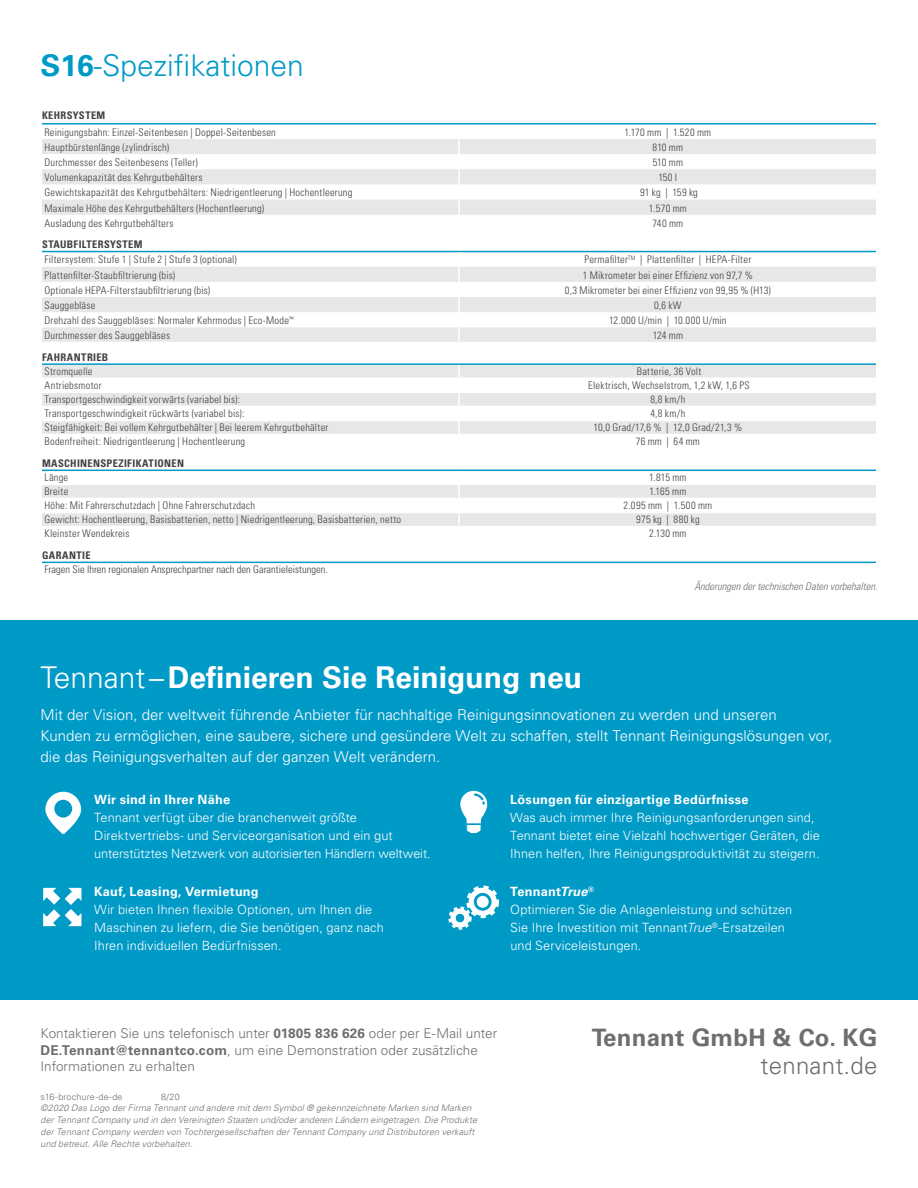
<style>
.page{position:relative;width:918px;height:1188px;background:#fff}
.page>*{position:absolute;margin:0;border:0;box-sizing:border-box;transform-origin:0 0}
.t1{font:700 30px "Univers LT Std";color:#fff}
.t2{font:300 30px "Univers LT Std";color:#009ac7}
.t3{font:700 24px "Univers LT Std";letter-spacing:.01em;color:#6d6e71}
.t4{font:300 24px "Univers LT Std";letter-spacing:.01em;color:#6d6e71}
.t5{font:300 15px/21px "Univers LT Std";color:#fff}
.t6{font:300 13.5px/16.5px "Univers LT Std";letter-spacing:.005em;color:#6d6e71}
.t7{font:300 12.75px/18px "Univers LT Std";letter-spacing:.005em;color:#fff}
.t8{font:700 12.75px "Univers LT Std";letter-spacing:.02em;color:#fff}
.t9{font:300 condensed 10.5px "Univers LT Std";letter-spacing:.02em;color:#414042}
.t10{font:700 condensed 10.5px "Univers LT Std";letter-spacing:.03em;color:#414042}
.t11{font:300 condensed 10.5px "Univers LT Std";color:#414042}
.t12{font:italic 300 condensed 10.5px "Univers LT Std";color:#6d6e71}
.t13{font:italic 300 9px/12px "Univers LT Std";letter-spacing:.015em;color:#6d6e71}
.t14{font:300 9px "Univers LT Std";letter-spacing:.02em;color:#6d6e71}
.s1{font-weight:700}
.s2{font-weight:300}
.s3{font-weight:700;font-style:italic}
.s4{font-style:italic}
</style>
<div class="page">
<svg style="left:42px;top:139px;width:834px;height:387px"></svg>
<hr style="left:40px;top:406px;width:419px;height:1px;background:#fff">
<hr style="left:459px;top:406px;width:419px;height:1px;background:#fff">
<hr style="left:40px;top:420px;width:419px;height:1px;background:#fff">
<hr style="left:459px;top:420px;width:419px;height:1px;background:#fff">
<svg style="left:458px;top:365px;width:2px;height:83px"></svg>
<hr style="left:40px;top:484px;width:419px;height:1px;background:#fff">
<hr style="left:40px;top:498px;width:419px;height:1px;background:#fff">
<hr style="left:42px;top:363px;width:417px;height:2px;background:#009ac7">
<hr style="left:459px;top:363px;width:417px;height:2px;background:#009ac7">
<hr style="left:40px;top:392px;width:419px;height:1px;background:#fff">
<hr style="left:459px;top:392px;width:419px;height:1px;background:#fff">
<hr style="left:42px;top:470px;width:417px;height:1px;background:#009ac7">
<hr style="left:459px;top:470px;width:417px;height:1px;background:#009ac7">
<hr style="left:42px;top:562px;width:417px;height:1px;background:#009ac7">
<hr style="left:459px;top:562px;width:417px;height:1px;background:#009ac7">
<svg style="left:458px;top:139px;width:2px;height:91px"></svg>
<hr style="left:458px;top:230px;width:2px;height:21px;background:#fff">
<hr style="left:40px;top:342px;width:419px;height:1px;background:#fff">
<hr style="left:459px;top:342px;width:419px;height:1px;background:#fff">
<hr style="left:40px;top:377px;width:419px;height:2px;background:#fff">
<hr style="left:459px;top:377px;width:419px;height:2px;background:#fff">
<hr style="left:40px;top:434px;width:419px;height:1px;background:#fff">
<hr style="left:459px;top:434px;width:419px;height:1px;background:#fff">
<hr style="left:40px;top:448px;width:419px;height:1px;background:#fff">
<hr style="left:459px;top:448px;width:419px;height:1px;background:#fff">
<hr style="left:40px;top:512px;width:419px;height:1px;background:#fff">
<hr style="left:42px;top:251px;width:417px;height:1px;background:#009ac7">
<hr style="left:459px;top:251px;width:417px;height:1px;background:#009ac7">
<svg style="left:458px;top:252px;width:2px;height:90px"></svg>
<hr style="left:459px;top:484px;width:419px;height:1px;background:#fff">
<hr style="left:459px;top:498px;width:419px;height:1px;background:#fff">
<hr style="left:459px;top:512px;width:419px;height:1px;background:#fff">
<svg style="left:458px;top:471px;width:2px;height:55px"></svg>
<hr style="left:42px;top:123px;width:417px;height:2px;background:#009ac7">
<hr style="left:459px;top:123px;width:417px;height:2px;background:#009ac7">
<div style="left:0;top:620px;width:918px;height:379px;background:#009ac7"></div>
<svg style="left:45px;top:792px;width:36px;height:42px"></svg>
<svg style="left:460px;top:791px;width:27px;height:42px"></svg>
<svg style="left:43px;top:888px;width:38px;height:38px"></svg>
<svg style="left:448px;top:885px;width:51px;height:45px"></svg>
<h1 class="t2" style="left:40px;top:47px;width:265px"><span class="s1">S16</span>-Spezifikationen</h1>
<p class="t10" style="left:42px;top:109px;width:65px">KEHRSYSTEM</p>
<p class="t9" style="left:44px;top:126px;width:233px">Reinigungsbahn: Einzel-Seitenbesen | Doppel-Seitenbesen</p>
<p class="t9" style="left:625px;top:126px;width:88px">1.170 mm | 1.520 mm</p>
<p class="t9" style="left:44px;top:141px;width:126px">Hauptbürstenlänge (zylindrisch)</p>
<p class="t9" style="left:653px;top:141px;width:32px">810 mm</p>
<p class="t9" style="left:44px;top:156px;width:155px">Durchmesser des Seitenbesens (Teller)</p>
<p class="t9" style="left:653px;top:156px;width:32px">510 mm</p>
<p class="t9" style="left:44px;top:171px;width:160px">Volumenkapazität des Kehrgutbehälters</p>
<p class="t9" style="left:658px;top:171px;width:20px">150 l</p>
<p class="t9" style="left:44px;top:186px;width:310px">Gewichtskapazität des Kehrgutbehälters: Niedrigentleerung | Hochentleerung</p>
<p class="t9" style="left:640px;top:186px;width:59px">91 kg | 159 kg</p>
<p class="t9" style="left:44px;top:201px;width:221px">Maximale Höhe des Kehrgutbehälters (Hochentleerung)</p>
<p class="t9" style="left:649px;top:201px;width:40px">1.570 mm</p>
<p class="t9" style="left:44px;top:217px;width:131px">Ausladung des Kehrgutbehälters</p>
<p class="t9" style="left:652px;top:217px;width:32px">740 mm</p>
<p class="t10" style="left:42px;top:238px;width:102px">STAUBFILTERSYSTEM</p>
<p class="t9" style="left:44px;top:253px;width:194px">Filtersystem: Stufe 1 | Stufe 2 | Stufe 3 (optional)</p>
<p class="t9" style="left:584px;top:253px;width:168px">Permafilter<sup>TM</sup> | Plattenfilter | HEPA-Filter</p>
<p class="t9" style="left:44px;top:269px;width:132px">Plattenfilter-Staubfiltrierung (bis)</p>
<p class="t9" style="left:583px;top:269px;width:171px">1 Mikrometer bei einer Effizienz von 97,7 %</p>
<p class="t9" style="left:44px;top:284px;width:167px">Optionale HEPA-Filterstaubfiltrierung (bis)</p>
<p class="t9" style="left:565px;top:284px;width:207px">0,3 Mikrometer bei einer Effizienz von 99,95 % (H13)</p>
<p class="t9" style="left:44px;top:299px;width:52px">Sauggebläse</p>
<p class="t9" style="left:654px;top:299px;width:29px">0,6 kW</p>
<p class="t9" style="left:44px;top:314px;width:251px">Drehzahl des Sauggebläses: Normaler Kehrmodus | Eco-Mode<sup>™</sup></p>
<p class="t9" style="left:609px;top:314px;width:119px">12.000 U/min | 10.000 U/min</p>
<p class="t9" style="left:44px;top:329px;width:127px">Durchmesser des Sauggebläses</p>
<p class="t9" style="left:653px;top:329px;width:32px">124 mm</p>
<p class="t10" style="left:42px;top:351px;width:68px">FAHRANTRIEB</p>
<p class="t9" style="left:44px;top:365px;width:49px">Stromquelle</p>
<p class="t9" style="left:637px;top:365px;width:66px">Batterie, 36 Volt</p>
<p class="t9" style="left:44px;top:379px;width:59px">Antriebsmotor</p>
<p class="t9" style="left:588px;top:379px;width:163px">Elektrisch, Wechselstrom, 1,2 kW, 1,6 PS</p>
<p class="t9" style="left:44px;top:393px;width:197px">Transportgeschwindigkeit vorwärts (variabel bis):</p>
<p class="t9" style="left:650px;top:393px;width:36px">8,8 km/h</p>
<p class="t9" style="left:44px;top:407px;width:202px">Transportgeschwindigkeit rückwärts (variabel bis):</p>
<p class="t9" style="left:650px;top:407px;width:36px">4,8 km/h</p>
<p class="t9" style="left:44px;top:421px;width:286px">Steigfähigkeit: Bei vollem Kehrgutbehälter | Bei leerem Kehrgutbehälter</p>
<p class="t9" style="left:594px;top:421px;width:150px">10,0 Grad/17,6 % | 12,0 Grad/21,3 %</p>
<p class="t9" style="left:44px;top:435px;width:202px">Bodenfreiheit: Niedrigentleerung | Hochentleerung</p>
<p class="t9" style="left:636px;top:435px;width:66px">76 mm | 64 mm</p>
<p class="t10" style="left:42px;top:457px;width:144px">MASCHINENSPEZIFIKATIONEN</p>
<p class="t9" style="left:44px;top:471px;width:25px">Länge</p>
<p class="t9" style="left:649px;top:471px;width:39px">1.815 mm</p>
<p class="t9" style="left:44px;top:485px;width:25px">Breite</p>
<p class="t9" style="left:649px;top:485px;width:39px">1.165 mm</p>
<p class="t9" style="left:44px;top:499px;width:212px">Höhe: Mit Fahrerschutzdach | Ohne Fahrerschutzdach</p>
<p class="t9" style="left:624px;top:499px;width:90px">2.095 mm | 1.500 mm</p>
<p class="t9" style="left:44px;top:513px;width:358px">Gewicht: Hochentleerung, Basisbatterien, netto | Niedrigentleerung, Basisbatterien, netto</p>
<p class="t9" style="left:636px;top:513px;width:65px">975 kg | 880 kg</p>
<p class="t9" style="left:44px;top:527px;width:86px">Kleinster Wendekreis</p>
<p class="t9" style="left:649px;top:527px;width:39px">2.130 mm</p>
<p class="t10" style="left:42px;top:549px;width:50px">GARANTIE</p>
<p class="t11" style="left:44px;top:563px;width:285px">Fragen Sie Ihren regionalen Ansprechpartner nach den Garantieleistungen.</p>
<h1 class="t1" style="left:40px;top:659px;width:543px"><span class="s2">Tennant –</span>Definieren Sie Reinigung neu</h1>
<p class="t12" style="left:694px;top:580px;width:185px">Änderungen der technischen Daten vorbehalten.</p>
<p class="t5" style="left:40px;top:704px;width:794px">Mit der Vision, der weltweit führende Anbieter für nachhaltige Reinigungsinnovationen zu werden und unseren<br>Kunden zu ermöglichen, eine saubere, sichere und gesündere Welt zu schaffen, stellt Tennant Reinigungslösungen vor, die das Reinigungsverhalten auf der ganzen Welt verändern.</p>
<p class="t8" style="left:94px;top:792px;width:137px">Wir sind in Ihrer Nähe</p>
<p class="t7" style="left:94px;top:808px;width:338px">Tennant verfügt über die branchenweit größte<br>Direktvertriebs- und Serviceorganisation und ein gut unterstütztes Netzwerk von autorisierten Händlern weltweit.</p>
<p class="t8" style="left:94px;top:884px;width:166px">Kauf, Leasing, Vermietung</p>
<p class="t7" style="left:94px;top:901px;width:291px">Wir bieten Ihnen flexible Optionen, um Ihnen die<br>Maschinen zu liefern, die Sie benötigen, ganz nach<br>Ihren individuellen Bedürfnissen.</p>
<p class="t8" style="left:510px;top:792px;width:240px">Lösungen für einzigartige Bedürfnisse</p>
<p class="t7" style="left:510px;top:808px;width:311px">Was auch immer Ihre Reinigungsanforderungen sind,<br>Tennant bietet eine Vielzahl hochwertiger Geräten, die<br>Ihnen helfen, Ihre Reinigungsproduktivität zu steigern.</p>
<p class="t7" style="left:510px;top:883px;width:284px"><span class="s1">Tennant</span><span class="s3">True</span><sup>®<br></sup>Optimieren Sie die Anlagenleistung und schützen Sie Ihre Investition mit Tennant<span class="s4">True</span><sup>®</sup>-Ersatzeilen und Serviceleistungen.</p>
<p class="t6" style="left:40px;top:1025px;width:458px">Kontaktieren Sie uns telefonisch unter <span class="s1">01805 836 626</span> oder per E-Mail unter<br><span class="s1">DE.Tennant@tennantco.com</span>, um eine Demonstration oder zusätzliche<br>Informationen zu erhalten</p>
<p class="t14" style="left:40px;top:1091px;width:84px">s16-brochure-de-de</p>
<p class="t14" style="left:161px;top:1091px;width:20px">8/20</p>
<p class="t13" style="left:41px;top:1102px;width:438px">©2020 Das Logo der Firma Tennant und andere mit dem Symbol ® gekennzeichnete Marken sind Marken der Tennant Company und in den Vereinigten Staaten und/oder anderen Ländern eingetragen. Die Produkte der Tennant Company werden von Tochtergesellschaften der Tennant Company und Distributoren verkauft und betreut. Alle Rechte vorbehalten.</p>
<h2 class="t3" style="left:592px;top:1023px;width:287px">Tennant GmbH &amp; Co. KG</h2>
<h2 class="t4" style="left:761px;top:1051px;width:118px">tennant.de</h2>
</div>
